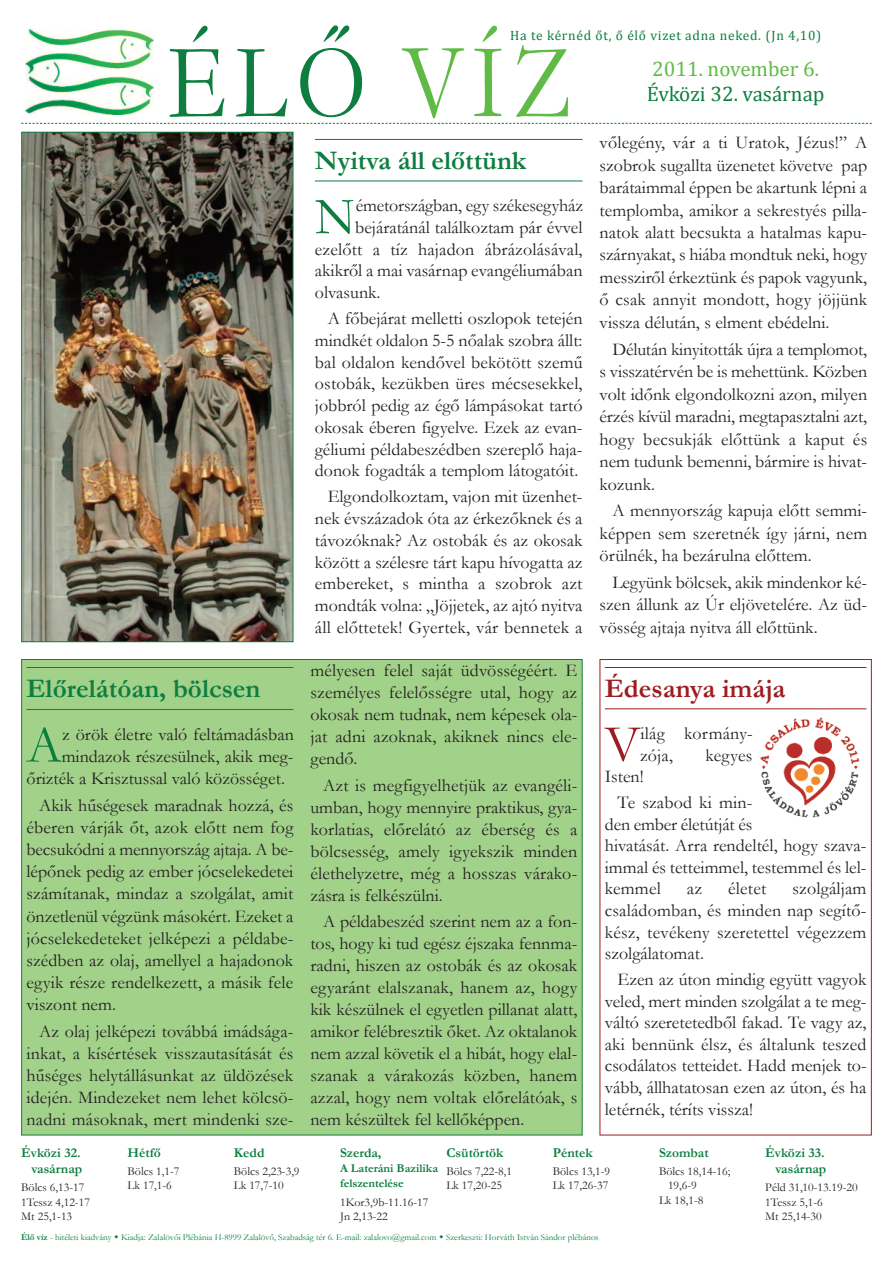
<style>
.page{position:relative;width:893px;height:1263px;background:#fff}
.page>*{position:absolute;margin:0;border:0;box-sizing:border-box;transform-origin:0 0}
.t1{font:108px "Garamond";letter-spacing:.1em;color:#0d7e3f;scale:.83 1}
.t2{font:52.35px "Garamond";color:#0d7e3f}
.t3{font:52.35px "Garamond";color:#9e1c1f}
.t4{font:700 27px "Garamond";color:#0d7e3f}
.t5{font:700 27px "Garamond";color:#9e1c1f}
.t6{font:21px "Cambria";color:#0d7e3f}
.t7{font:21px "Cambria";color:#60bb46}
.t8{font:18px/22px "Garamond";color:#231f20;text-align:justify}
.t9{font:700 13.5px/16.2px "Garamond";color:#0d7e3f;text-align:right}
.t10{font:13.5px "Cambria";letter-spacing:.05em;color:#0d7e3f}
.t11{font:12px/14.4px "Garamond";color:#231f20}
.t12{font:700 12px/15.5px "Garamond";color:#0d7e3f}
.t13{font:9px "Garamond";color:#0d7e3f}
.s1{color:#60bb46}
.s2{font-weight:700}
</style>
<div class="page">
<div style="left:22px;top:660px;width:560px;height:475px;background:#a2d18a"></div>
<hr style="left:27px;top:667px;width:266px;height:1px;background:#0d7e3f">
<hr style="left:27px;top:709px;width:266px;height:1px;background:#0d7e3f">
<hr style="left:315px;top:139px;width:268px;height:1px;background:#0d7e3f">
<hr style="left:315px;top:181px;width:268px;height:1px;background:#0d7e3f">
<div style="left:600px;top:659px;width:272px;height:476px;border:1px solid #9e1c1f"></div>
<hr style="left:605px;top:667px;width:261px;height:1px;background:#9e1c1f">
<hr style="left:605px;top:708px;width:261px;height:1px;background:#9e1c1f">
<img style="left:760px;top:717px;width:100px;height:101px">
<svg style="left:21px;top:123px;width:851px;height:1px"></svg>
<img style="left:26px;top:30px;width:127px;height:85px">
<img style="left:23px;top:134px;width:268px;height:506px">
<div style="left:21px;top:132px;width:272px;height:510px;border:1px solid #0d7e3f"></div>
<h1 class="t1" style="left:167px;top:23px;width:489px">ÉLŐ <span class="s1">VÍZ</span></h1>
<p class="t10" style="left:510px;top:27px;width:313px">Ha te kérnéd őt, ő élő vizet adna neked. (Jn 4,10)</p>
<p class="t7" style="left:652px;top:56px;width:168px">2011. november 6.</p>
<p class="t6" style="left:647px;top:81px;width:179px">Évközi 32. vasárnap</p>
<h3 class="t4" style="left:27px;top:674px;width:235px">Előrelátóan, bölcsen</h3>
<h2 class="t2" style="left:27px;top:716px;width:37px">A</h2>
<p class="t8" style="left:62px;top:724px;width:233px">z örök életre való feltámadásban</p>
<p class="t8" style="left:62px;top:746px;width:233px">mindazok részesülnek, akik meg-</p>
<p class="t8" style="left:27px;top:768px;width:260px">őrizték a Krisztussal való közösséget.</p>
<p class="t8" style="left:27px;top:794px;width:268px;text-indent:13px">Akik hűségesek maradnak hozzá, és éberen várják őt, azok előtt nem fog becsukódni a mennyország ajtaja. A be&shy;lépőnek pedig az ember jócselekedetei számítanak, mindaz a szolgálat, amit önzetlenül végzünk másokért. Ezeket a jócselekedeteket jelképezi a példabe&shy;szédben az olaj, amellyel a hajadonok egyik része rendelkezett, a másik fele viszont nem.</p>
<p class="t8" style="left:26px;top:1020px;width:268px;text-indent:13px">Az olaj jelképezi továbbá imádsága&shy;inkat, a kísértések visszautasítását és hűséges helytállásunkat az üldözések idején. Mindezeket nem lehet kölcsö&shy;nadni másoknak, mert mindenki sze-</p>
<p class="t9" style="left:21px;top:1144px;width:63px">Évközi 32. vasárnap</p>
<p class="t11" style="left:21px;top:1180px;width:70px">Bölcs 6,13-17<br>1Tessz 4,12-17<br>Mt 25,1-13</p>
<p class="t9" style="left:128px;top:1144px;width:35px">Hétfő</p>
<p class="t11" style="left:128px;top:1164px;width:53px">Bölcs 1,1-7<br>Lk 17,1-6</p>
<p class="t9" style="left:234px;top:1144px;width:32px">Kedd</p>
<p class="t11" style="left:234px;top:1164px;width:67px">Bölcs 2,23-3,9<br>Lk 17,7-10</p>
<h3 class="t4" style="left:315px;top:146px;width:213px">Nyitva áll előttünk</h3>
<h2 class="t2" style="left:315px;top:188px;width:42px">N</h2>
<p class="t8" style="left:356px;top:195px;width:229px">émetországban, egy székesegyház</p>
<p class="t8" style="left:355px;top:216px;width:229px">bejáratánál találkoztam pár évvel</p>
<p class="t8" style="left:315px;top:238px;width:269px">ezelőtt a tíz hajadon ábrázolásával,</p>
<p class="t8" style="left:315px;top:260px;width:269px">akikről a mai vasárnap evangéliumában</p>
<p class="t8" style="left:315px;top:282px;width:67px">olvasunk.</p>
<p class="t8" style="left:315px;top:308px;width:269px;text-indent:13px">A főbejárat melletti oszlopok tetején mindkét oldalon 5-5 nőalak szobra állt: bal oldalon kendővel bekötött szemű ostobák, kezükben üres mécsesekkel, jobbról pedig az égő lámpásokat tartó okosak éberen figyelve. Ezek az evan&shy;géliumi példabeszédben szereplő haja&shy;donok fogadták a templom látogatóit.</p>
<p class="t8" style="left:315px;top:486px;width:269px;text-indent:13px">Elgondolkoztam, vajon mit üzenhet&shy;nek évszázadok óta az érkezőknek és a távozóknak? Az ostobák és az okosak között a szélesre tárt kapu hívogatta az embereket, s mintha a szobrok azt mondták volna: „Jöjjetek, az ajtó nyitva áll előttetek! Gyertek, vár bennetek a</p>
<p class="t8" style="left:310px;top:660px;width:268px">mélyesen felel saját üdvösségéért. E személyes felelősségre utal, hogy az okosak nem tudnak, nem képesek ola&shy;jat adni azoknak, akiknek nincs ele&shy;gendő.</p>
<p class="t8" style="left:310px;top:774px;width:268px;text-indent:13px">Azt is megfigyelhetjük az evangéli&shy;umban, hogy mennyire praktikus, gya&shy;korlatias, előrelátó az éberség és a bölcsesség, amely igyekszik minden élethelyzetre, még a hosszas várako&shy;zásra is felkészülni.</p>
<p class="t8" style="left:310px;top:911px;width:268px;text-indent:13px">A példabeszéd szerint nem az a fon&shy;tos, hogy ki tud egész éjszaka fennma&shy;radni, hiszen az ostobák és az okosak egyaránt elalszanak, hanem az, hogy kik készülnek el egyetlen pillanat alatt, amikor felébresztik őket. Az oktalanok nem azzal követik el a hibát, hogy elal&shy;szanak a várakozás közben, hanem azzal, hogy nem voltak előrelátóak, s nem készültek fel kellőképpen.</p>
<p class="t8" style="left:600px;top:131px;width:269px;line-height:22.5px">vőlegény, vár a ti Uratok, Jézus!” A szobrok sugallta üzenetet követve pap barátaimmal éppen be akartunk lépni a templomba, amikor a sekrestyés pilla&shy;natok alatt becsukta a hatalmas kapu&shy;szárnyakat, s hiába mondtuk neki, hogy messziről érkeztünk és papok vagyunk, ő csak annyit mondott, hogy jöjjünk vissza délután, s elment ebédelni.</p>
<p class="t8" style="left:600px;top:338px;width:269px;line-height:22.5px;text-indent:13px">Délután kinyitották újra a templomot, s visszatérvén be is mehettünk. Közben volt időnk elgondolkozni azon, milyen érzés kívül maradni, megtapasztalni azt, hogy becsukják előttünk a kaput és nem tudunk bemenni, bármire is hivat&shy;kozunk.</p>
<p class="t8" style="left:600px;top:500px;width:269px;line-height:22.5px;text-indent:13px">A mennyország kapuja előtt semmi&shy;képpen sem szeretnék így járni, nem örülnék, ha bezárulna előttem.</p>
<p class="t8" style="left:600px;top:571px;width:269px;line-height:22.5px;text-indent:13px">Legyünk bölcsek, akik mindenkor ké&shy;szen állunk az Úr eljövetelére. Az üd&shy;vösség ajtaja nyitva áll előttünk.</p>
<h3 class="t5" style="left:605px;top:674px;width:182px">Édesanya imája</h3>
<h2 class="t3" style="left:605px;top:715px;width:37px">V</h2>
<p class="t8" style="left:640px;top:723px;width:114px;line-height:21.6px">ilág kormány&shy;zója,</p>
<p class="t8" style="left:705px;top:744px;width:48px">kegyes</p>
<p class="t8" style="left:618px;top:764px;width:136px;line-height:25.8px;text-indent:-13px">Isten!<br>Te szabod ki min-</p>
<p class="t8" style="left:605px;top:813px;width:263px;line-height:21.6px;text-align:left">den ember életútját és<br>hivatását. Arra rendeltél, hogy szava&shy;immal és tetteimmel, testemmel és lel&shy;kemmel</p>
<p class="t8" style="left:605px;top:878px;width:263px;line-height:21.6px;text-indent:188px">szolgáljam családomban, és minden nap segítő&shy;kész, tevékeny szeretettel végezzem szolgálatomat.</p>
<p class="t8" style="left:605px;top:969px;width:263px;line-height:21.6px;text-indent:13px">Ezen az úton mindig együtt vagyok veled, mert minden szolgálat a te meg&shy;váltó szeretetedből fakad. Te vagy az, aki bennünk élsz, és általunk teszed csodálatos tetteidet. Hadd menjek to&shy;vább, állhatatosan ezen az úton, és ha letérnék, téríts vissza!</p>
<p class="t8" style="left:687px;top:878px;width:17px">az</p>
<p class="t8" style="left:728px;top:878px;width:40px">életet</p>
<p class="t9" style="left:340px;top:1144px;width:43px">Szerda,</p>
<p class="t12" style="left:340px;top:1160px;width:99px">A Lateráni Bazilika felszentelése</p>
<p class="t11" style="left:340px;top:1195px;width:90px">1Kor3,9b-11.16-17<br>Jn 2,13-22</p>
<p class="t9" style="left:446px;top:1144px;width:58px">Csütörtök</p>
<p class="t11" style="left:446px;top:1164px;width:67px">Bölcs 7,22-8,1<br>Lk 17,20-25</p>
<p class="t9" style="left:553px;top:1144px;width:41px">Péntek</p>
<p class="t11" style="left:553px;top:1164px;width:59px">Bölcs 13,1-9<br>Lk 17,26-37</p>
<p class="t9" style="left:659px;top:1144px;width:51px">Szombat</p>
<p class="t11" style="left:659px;top:1164px;width:73px">Bölcs 18,14-16;</p>
<p class="t11" style="left:668px;top:1178px;width:30px">19,6-9</p>
<p class="t11" style="left:659px;top:1193px;width:46px">Lk 18,1-8</p>
<p class="t9" style="left:765px;top:1144px;width:63px">Évközi 33. vasárnap</p>
<p class="t11" style="left:765px;top:1180px;width:94px">Péld 31,10-13.19-20<br>1Tessz 5,1-6<br>Mt 25,14-30</p>
<p class="t13" style="left:21px;top:1233px;width:579px"><span class="s2">Élő víz</span> - hitéleti kiadvány Kiadja: Zalalövői Plébánia H-8999 Zalalövő, Szabadság tér 6. E-mail: zalalovo@gmail.com Szerkeszti: Horváth István Sándor plébános</p>
</div>
